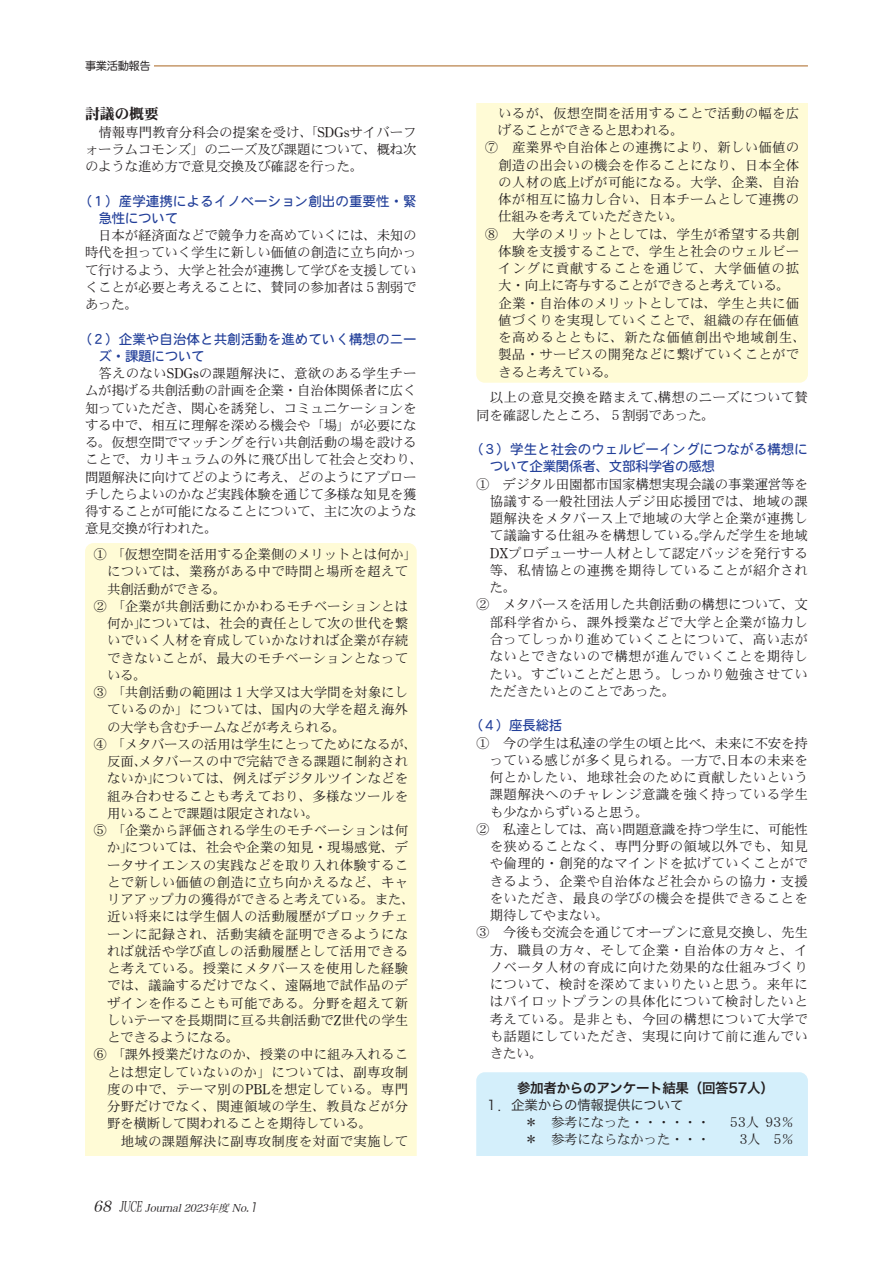
<style>
.page{position:relative;width:893px;height:1263px;background:#fff}
.page>*{position:absolute;margin:0;border:0;box-sizing:border-box;transform-origin:0 0}
.t1{font:15px "DFHS Mincho W9 MP RKSJ H";letter-spacing:-.02em;color:#231f20}
.t2{font:13.5px/17.2px "DFHS Mincho W3 MP RKSJ H";letter-spacing:.015em;color:#231f20;text-align:justify}
.t3{font:13.5px/17.2px "DFHS Mincho W3 MP RKSJ H";letter-spacing:-.02em;color:#231f20}
.t4{font:13.5px/17.2px "DFHS Maru Gothic W4 MP RKSJ H";letter-spacing:.005em;color:#223f99}
.t5{font:13.5px "DFHS Mincho W3 MP RKSJ H";letter-spacing:-.015em;color:#231f20}
.t6{font:13.5px "DFHS Mincho W3 MP RKSJ H";letter-spacing:-.01em;color:#231f20}
.t7{font:13.5px "DFHS Mincho W3 MP RKSJ H";letter-spacing:.04em;color:#231f20}
.t8{font:13.5px "DFHS Mincho W3 MP RKSJ H";letter-spacing:.065em;color:#231f20}
.t9{font:13.5px "Hira Kaku Pro W6";letter-spacing:-.02em;color:#231f20}
.t10{font:13.5px "Hira Kaku Pro W3";letter-spacing:-.02em;color:#231f20}
.t11{font:11.25px "Hira Maru Pro W4";letter-spacing:-.035em;color:#231f20}
.t12{font:italic 10.5px "Hira Min Pro W3";color:#231f20}
.s1{font-family:"Century Oldstyle Roman"}
.s2{font-size:15px}
.s3{font-style:normal;font-size:14.4px}
.s4{font-family:"Hira Kaku Pro W3";font-size:12.6px}
</style>
<div class="page">
<hr style="left:85px;top:66px;width:723px;height:1px;background:#a96520">
<div style="left:85px;top:543px;width:332px;height:625px;background:#fffbd6;border-radius:9px"></div>
<div style="left:476px;top:1072px;width:332px;height:97px;background:#d4effb;border-radius:9px"></div>
<div style="left:476px;top:90px;width:332px;height:293px;background:#fffbd6;border-radius:9px"></div>
<div style="left:85px;top:60px;width:68px;height:14px;background:#fff"></div>
<div style="left:67px;top:1157px;width:372px;height:19px;background:#fff"></div>
<div style="left:461px;top:85px;width:372px;height:17px;background:#fff"></div>
<div style="left:461px;top:1157px;width:372px;height:19px;background:#fff"></div>
<p class="t11" style="left:85px;top:56px;width:67px">事業活動報告</p>
<p class="t1" style="left:85px;top:106px;width:75px">討議の概要</p>
<p class="t2" style="left:85px;top:123px;width:333px;text-indent:13px">情報専門教育分科会の提案を受け、｢<span class="s1">SDGs</span>サイバーフォーラムコモンズ」のニーズ及び課題について、概ね次のような進め方で意見交換及び確認を行った。</p>
<p class="t4" style="left:99px;top:192px;width:320px;text-indent:-20px">（１）産学連携によるイノベーション創出の重要性・緊急性について</p>
<p class="t2" style="left:85px;top:227px;width:333px;text-indent:13px">日本が経済面などで競争力を高めていくには、未知の時代を担っていく学生に新しい価値の創造に立ち向かって行けるよう、大学と社会が連携して学びを支援していくことが必要と考えることに、賛同の参加者は５割弱であった。</p>
<p class="t4" style="left:99px;top:330px;width:320px;text-indent:-20px">（２）企業や自治体と共創活動を進めていく構想のニーズ・課題について</p>
<p class="t3" style="left:85px;top:365px;width:340px;text-indent:14px">答えのない<span class="s1">SDGs</span>の課題解決に、意欲のある学生チームが掲げる共創活動の計画を企業・自治体関係者に広く知っていただき、関心を誘発し、コミュニケーションをする中で、相互に理解を深める機会や「場」が必要になる。仮想空間でマッチングを行い共創活動の場を設けることで、カリキュラムの外に飛び出して社会と交わり、問題解決に向けてどのように考え、どのようにアプローチしたらよいのかなど実践体験を通じて多様な知見を獲得することが可能になることについて、主に次のような意見交換が行われた。</p>
<p class="t5" style="left:94px;top:547px;width:316px">① ｢仮想空間を活用する企業側のメリットとは何か｣</p>
<p class="t2" style="left:107px;top:563px;width:303px">については、業務がある中で時間と場所を超えて</p>
<p class="t3" style="left:107px;top:580px;width:121px">共創活動ができる。</p>
<p class="t2" style="left:94px;top:597px;width:316px">② ｢企業が共創活動にかかわるモチベーションとは</p>
<p class="t2" style="left:107px;top:615px;width:303px">何か｣については、社会的責任として次の世代を繋</p>
<p class="t2" style="left:107px;top:632px;width:303px">いでいく人材を育成していかなければ企業が存続</p>
<p class="t2" style="left:107px;top:649px;width:303px">できないことが、最大のモチベーションとなって</p>
<p class="t2" style="left:107px;top:666px;width:42px">いる。</p>
<p class="t2" style="left:94px;top:684px;width:316px">③ ｢共創活動の範囲は１大学又は大学間を対象にし</p>
<p class="t2" style="left:107px;top:701px;width:303px">ているのか」については、国内の大学を超え海外</p>
<p class="t3" style="left:107px;top:718px;width:240px">の大学も含むチームなどが考えられる。</p>
<p class="t5" style="left:94px;top:737px;width:316px">④ ｢メタバースの活用は学生にとってためになるが､</p>
<p class="t2" style="left:107px;top:753px;width:303px">反面､メタバースの中で完結できる課題に制約され</p>
<p class="t2" style="left:107px;top:770px;width:303px">ないか｣については、例えばデジタルツインなどを</p>
<p class="t2" style="left:107px;top:787px;width:303px">組み合わせることも考えており、多様なツールを</p>
<p class="t3" style="left:107px;top:804px;width:214px">用いることで課題は限定されない。</p>
<p class="t2" style="left:94px;top:822px;width:316px">⑤ ｢企業から評価される学生のモチベーションは何</p>
<p class="t2" style="left:107px;top:839px;width:303px">か｣については、社会や企業の知見・現場感覚、デ</p>
<p class="t2" style="left:107px;top:856px;width:303px">ータサイエンスの実践などを取り入れ体験するこ</p>
<p class="t2" style="left:107px;top:873px;width:303px">とで新しい価値の創造に立ち向かえるなど、キャ</p>
<p class="t6" style="left:107px;top:892px;width:309px">リアアップ力の獲得ができると考えている。また、</p>
<p class="t2" style="left:107px;top:908px;width:303px">近い将来には学生個人の活動履歴がブロックチェ</p>
<p class="t2" style="left:107px;top:925px;width:303px">ーンに記録され、活動実績を証明できるようにな</p>
<p class="t2" style="left:107px;top:942px;width:303px">れば就活や学び直しの活動履歴として活用できる</p>
<p class="t2" style="left:107px;top:960px;width:303px">と考えている。授業にメタバースを使用した経験</p>
<p class="t2" style="left:107px;top:977px;width:303px">では、議論するだけでなく、遠隔地で試作品のデ</p>
<p class="t2" style="left:107px;top:994px;width:303px">ザインを作ることも可能である。分野を超えて新</p>
<p class="t6" style="left:107px;top:1013px;width:303px">しいテーマを長期間に亘る共創活動で<span class="s1">Z</span>世代の学生</p>
<p class="t3" style="left:107px;top:1029px;width:134px">とできるようになる。</p>
<p class="t2" style="left:94px;top:1046px;width:316px">⑥ ｢課外授業だけなのか、授業の中に組み入れるこ</p>
<p class="t2" style="left:107px;top:1063px;width:303px">とは想定していないのか」については、副専攻制</p>
<p class="t2" style="left:107px;top:1080px;width:303px">度の中で、テーマ別の<span class="s1">PBL</span>を想定している。専門</p>
<p class="t2" style="left:107px;top:1098px;width:303px">分野だけでなく、関連領域の学生、教員などが分</p>
<p class="t3" style="left:107px;top:1115px;width:267px">野を横断して関われることを期待している。</p>
<p class="t2" style="left:121px;top:1132px;width:289px">地域の課題解決に副専攻制度を対面で実施して</p>
<p class="t12" style="left:93px;top:1199px;width:169px"><span class="s2">68</span> <span class="s3">JUCE</span> Journal 2023年度 No.<span class="s4">1</span></p>
<p class="t2" style="left:498px;top:104px;width:303px">いるが、仮想空間を活用することで活動の幅を広</p>
<p class="t3" style="left:498px;top:122px;width:187px">げることができると思われる。</p>
<p class="t2" style="left:485px;top:139px;width:316px">⑦ 産業界や自治体との連携により、新しい価値の</p>
<p class="t2" style="left:498px;top:156px;width:303px">創造の出会いの機会を作ることになり、日本全体</p>
<p class="t2" style="left:498px;top:173px;width:303px">の人材の底上げが可能になる。大学、企業、自治</p>
<p class="t2" style="left:498px;top:191px;width:303px">体が相互に協力し合い、日本チームとして連携の</p>
<p class="t3" style="left:498px;top:208px;width:187px">仕組みを考えていただきたい。</p>
<p class="t2" style="left:485px;top:225px;width:316px">⑧ 大学のメリットとしては、学生が希望する共創</p>
<p class="t2" style="left:498px;top:242px;width:303px">体験を支援することで、学生と社会のウェルビー</p>
<p class="t8" style="left:498px;top:262px;width:303px">イングに貢献することを通じて、大学価値の拡</p>
<p class="t3" style="left:498px;top:277px;width:293px">大・向上に寄与することができると考えている。</p>
<p class="t2" style="left:498px;top:294px;width:302px">企業・自治体のメリットとしては、学生と共に価</p>
<p class="t2" style="left:498px;top:311px;width:303px">値づくりを実現していくことで、組織の存在価値</p>
<p class="t7" style="left:498px;top:331px;width:309px">を高めるとともに、新たな価値創出や地域創生、</p>
<p class="t2" style="left:498px;top:346px;width:303px">製品・サービスの開発などに繋げていくことがで</p>
<p class="t3" style="left:498px;top:363px;width:121px">きると考えている。</p>
<p class="t2" style="left:476px;top:389px;width:333px;text-indent:14px">以上の意見交換を踏まえて､構想のニーズについて賛同を確認したところ、５割弱であった。</p>
<p class="t4" style="left:490px;top:441px;width:320px;text-indent:-20px">（３）学生と社会のウェルビーイングにつながる構想について企業関係者、文部科学省の感想</p>
<p class="t3" style="left:476px;top:475px;width:333px">① デジタル田園都市国家構想実現会議の事業運営等を</p>
<p class="t2" style="left:490px;top:492px;width:320px">協議する一般社団法人デジ田応援団では、地域の課</p>
<p class="t2" style="left:490px;top:510px;width:320px">題解決をメタバース上で地域の大学と企業が連携し</p>
<p class="t2" style="left:490px;top:527px;width:320px">て議論する仕組みを構想している｡学んだ学生を地域</p>
<p class="t2" style="left:490px;top:544px;width:320px"><span class="s1">DX</span>プロデューサー人材として認定バッジを発行する</p>
<p class="t2" style="left:490px;top:561px;width:320px">等、私情協との連携を期待していることが紹介され</p>
<p class="t2" style="left:490px;top:579px;width:28px">た。</p>
<p class="t3" style="left:476px;top:596px;width:333px">② メタバースを活用した共創活動の構想について、文</p>
<p class="t2" style="left:490px;top:613px;width:320px">部科学省から、課外授業などで大学と企業が協力し</p>
<p class="t2" style="left:490px;top:630px;width:320px">合ってしっかり進めていくことについて、高い志が</p>
<p class="t2" style="left:490px;top:648px;width:320px">ないとできないので構想が進んでいくことを期待し</p>
<p class="t2" style="left:490px;top:665px;width:320px">たい。すごいことだと思う。しっかり勉強させてい</p>
<p class="t3" style="left:490px;top:682px;width:187px">ただきたいとのことであった。</p>
<p class="t4" style="left:469px;top:717px;width:94px">（４）座長総括</p>
<p class="t3" style="left:476px;top:734px;width:333px">① 今の学生は私達の学生の頃と比べ、未来に不安を持</p>
<p class="t2" style="left:490px;top:751px;width:320px">っている感じが多く見られる。一方で､日本の未来を</p>
<p class="t2" style="left:490px;top:768px;width:320px">何とかしたい、地球社会のために貢献したいという</p>
<p class="t2" style="left:490px;top:786px;width:320px">課題解決へのチャレンジ意識を強く持っている学生</p>
<p class="t3" style="left:490px;top:803px;width:161px">も少なからずいると思う。</p>
<p class="t3" style="left:476px;top:820px;width:333px">② 私達としては、高い問題意識を持つ学生に、可能性</p>
<p class="t2" style="left:490px;top:837px;width:320px">を狭めることなく、専門分野の領域以外でも、知見</p>
<p class="t2" style="left:490px;top:855px;width:320px">や倫理的・創発的なマインドを拡げていくことがで</p>
<p class="t2" style="left:490px;top:872px;width:320px">きるよう、企業や自治体など社会からの協力・支援</p>
<p class="t2" style="left:490px;top:889px;width:320px">をいただき、最良の学びの機会を提供できることを</p>
<p class="t3" style="left:490px;top:906px;width:121px">期待してやまない。</p>
<p class="t3" style="left:476px;top:924px;width:333px">③ 今後も交流会を通じてオープンに意見交換し、先生</p>
<p class="t2" style="left:490px;top:941px;width:320px">方、職員の方々、そして企業・自治体の方々と、イ</p>
<p class="t2" style="left:490px;top:958px;width:320px">ノベータ人材の育成に向けた効果的な仕組みづくり</p>
<p class="t2" style="left:490px;top:975px;width:320px">について、検討を深めてまいりたいと思う。来年に</p>
<p class="t2" style="left:490px;top:993px;width:320px">はパイロットプランの具体化について検討したいと</p>
<p class="t2" style="left:490px;top:1010px;width:320px">考えている。是非とも、今回の構想について大学で</p>
<p class="t2" style="left:490px;top:1027px;width:320px">も話題にしていただき、実現に向けて前に進んでい</p>
<p class="t2" style="left:490px;top:1044px;width:55px">きたい。</p>
<p class="t9" style="left:517px;top:1075px;width:258px">参加者からのアンケート結果（回答57人）</p>
<p class="t10" style="left:485px;top:1093px;width:200px">１．企業からの情報提供について</p>
<p class="t2" style="left:524px;top:1113px;width:187px">＊ 参考になった・・・・・・</p>
<p class="t2" style="left:730px;top:1113px;width:66px">53人 93％</p>
<p class="t3" style="left:524px;top:1131px;width:187px">＊ 参考にならなかった・・・</p>
<p class="t2" style="left:739px;top:1131px;width:57px">3人 5％</p>
</div>
